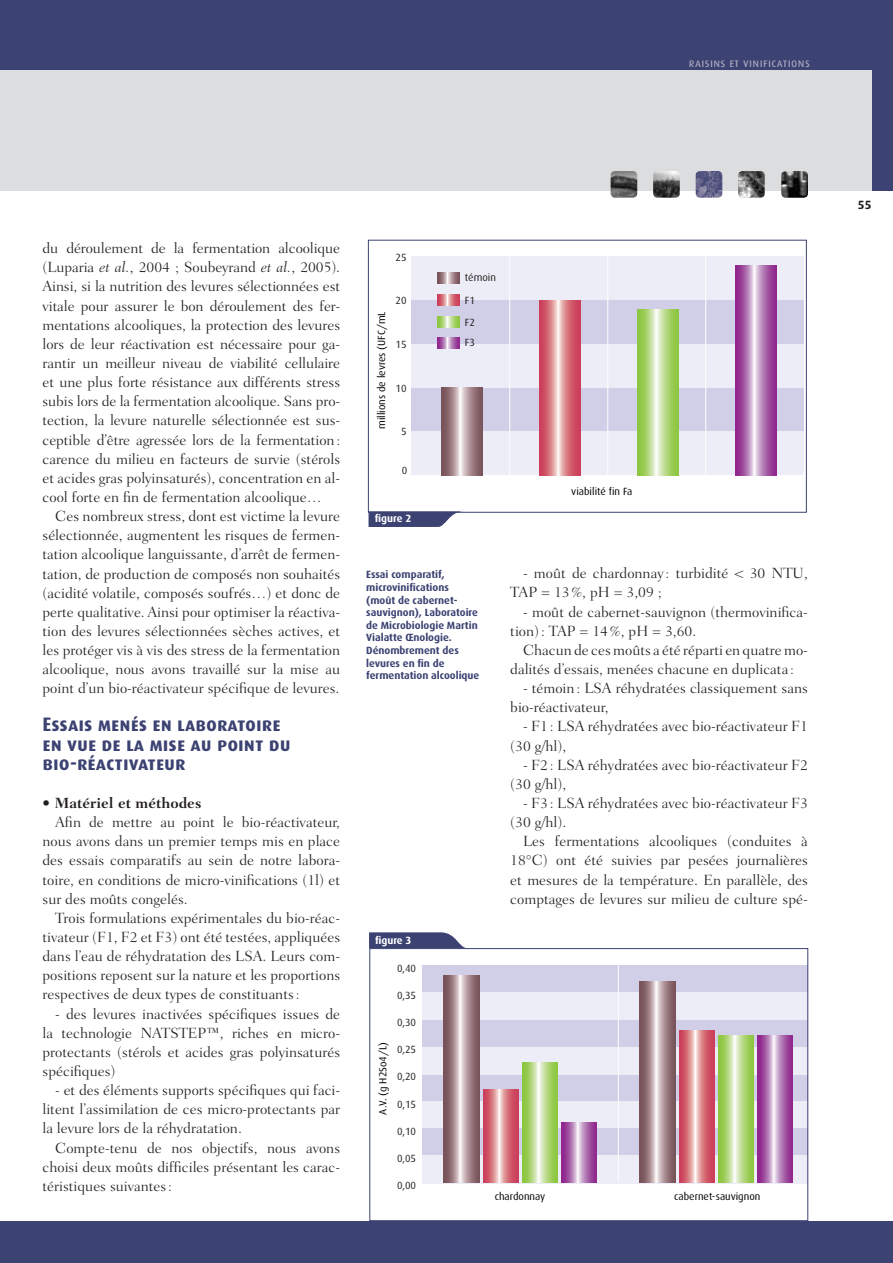
<style>
.page{position:relative;width:893px;height:1263px;background:#3c4272}
.page>*{position:absolute;margin:0;border:0;box-sizing:border-box;transform-origin:0 0}
.t1{font:19.5px/19.2px "Dax Bold Caps";color:#3c4272}
.t2{font:300 15px/19.2px "Fairfield LH";color:#231f20;text-align:justify}
.t3{font:700 15px "Fairfield LH";color:#231f20}
.t4{font:12px "Dax Regular Caps";letter-spacing:.03em;color:#b3b0c5}
.t5{font:700 12px "Dax";color:#231f20}
.t6{font:700 10.5px/12.6px "Dax";color:#3c4272}
.t7{font:10.5px "Dax";color:#000}
.t8{font:10.5px/22.4px "Dax";color:#231f20}
.t9{font:700 10.5px "Dax";color:#fff}
.s1{font-style:italic}
</style>
<div class="page">
<div style="left:0;top:70px;width:872px;height:121px;background:#dcdddf"></div>
<div style="left:0;top:191px;width:893px;height:1029px;background:#fff"></div>
<img style="left:738px;top:171px;width:27px;height:27px">
<img style="left:781px;top:171px;width:27px;height:27px">
<img style="left:696px;top:171px;width:26px;height:27px">
<img style="left:653px;top:171px;width:27px;height:27px">
<img style="left:611px;top:171px;width:26px;height:27px">
<div style="left:411px;top:388px;width:393px;height:43px;background:#d0cfe7"></div>
<div style="left:411px;top:431px;width:393px;height:44px;background:#ecedf6"></div>
<div style="left:411px;top:344px;width:393px;height:44px;background:#ecedf6"></div>
<div style="left:411px;top:257px;width:393px;height:43px;background:#ecedf6"></div>
<div style="left:411px;top:300px;width:393px;height:44px;background:#d0cfe7"></div>
<hr style="left:509px;top:256px;width:1px;height:220px;background:#fff">
<hr style="left:607px;top:256px;width:1px;height:220px;background:#fff">
<hr style="left:705px;top:256px;width:1px;height:220px;background:#fff">
<svg style="left:441px;top:388px;width:41px;height:87px;background:#a88d92"></svg>
<svg style="left:539px;top:300px;width:41px;height:175px;background:#da7c87"></svg>
<svg style="left:637px;top:309px;width:41px;height:166px;background:#b5d882"></svg>
<svg style="left:735px;top:265px;width:41px;height:210px;background:#b272b2"></svg>
<svg style="left:437px;top:272px;width:22px;height:11px"></svg>
<svg style="left:437px;top:317px;width:22px;height:11px"></svg>
<svg style="left:437px;top:337px;width:22px;height:11px"></svg>
<svg style="left:437px;top:294px;width:22px;height:11px"></svg>
<svg style="left:369px;top:511px;width:95px;height:16px;background:#5d628a"></svg>
<div style="left:422px;top:1128px;width:386px;height:28px;background:#d0cfe7"></div>
<div style="left:422px;top:1155px;width:386px;height:28px;background:#ecedf6"></div>
<div style="left:422px;top:1100px;width:386px;height:27px;background:#ecedf6"></div>
<div style="left:422px;top:992px;width:386px;height:28px;background:#ecedf6"></div>
<div style="left:422px;top:1074px;width:386px;height:26px;background:#d0cfe7"></div>
<div style="left:422px;top:1047px;width:386px;height:27px;background:#ecedf6"></div>
<div style="left:422px;top:1020px;width:386px;height:27px;background:#d0cfe7"></div>
<div style="left:422px;top:965px;width:386px;height:27px;background:#d0cfe7"></div>
<hr style="left:618px;top:965px;width:1px;height:217px;background:#fff">
<svg style="left:561px;top:1122px;width:36px;height:60px;background:#b171b2"></svg>
<svg style="left:757px;top:1035px;width:36px;height:147px;background:#b171b2"></svg>
<svg style="left:522px;top:1063px;width:36px;height:119px;background:#b4d881"></svg>
<svg style="left:718px;top:1035px;width:36px;height:147px;background:#b4d881"></svg>
<svg style="left:483px;top:1090px;width:35px;height:92px;background:#da7d88"></svg>
<svg style="left:679px;top:1030px;width:35px;height:152px;background:#da7d88"></svg>
<svg style="left:444px;top:976px;width:35px;height:206px;background:#a98e93"></svg>
<svg style="left:640px;top:981px;width:35px;height:201px;background:#a98e92"></svg>
<div style="left:370px;top:948px;width:438px;height:273px;border:1px solid #3c4272"></div>
<svg style="left:369px;top:932px;width:97px;height:16px;background:#545983"></svg>
<p class="t4" style="left:689px;top:56px;width:123px">raisins et vinifications</p>
<p class="t2" style="left:43px;top:239px;width:299px">du déroulement de la fermentation alcoolique (Luparia <span class="s1">et al.</span>, 2004 ; Soubeyrand <span class="s1">et al.</span>, 2005).<br>Ainsi, si la nutrition des levures sélectionnées est vitale pour assurer le bon déroulement des fer&shy;mentations alcooliques, la protection des levures lors de leur réactivation est nécessaire pour ga&shy;rantir un meilleur niveau de viabilité cellulaire et une plus forte résistance aux différents stress subis lors de la fermentation alcoolique. Sans pro&shy;tection, la levure naturelle sélectionnée est sus&shy;ceptible d’être agressée lors de la fermentation: carence du milieu en facteurs de survie (stérols et acides gras polyinsaturés), concentration en al&shy;cool forte en fin de fermentation alcoolique…</p>
<p class="t2" style="left:43px;top:507px;width:299px;text-indent:13px">Ces nombreux stress, dont est victime la levure sélectionnée, augmentent les risques de fermen&shy;tation alcoolique languissante, d’arrêt de fermen&shy;tation, de production de composés non souhaités (acidité volatile, composés soufrés…) et donc de perte qualitative. Ainsi pour optimiser la réactiva&shy;tion des levures sélectionnées sèches actives, et les protéger vis à vis des stress de la fermentation alcoolique, nous avons travaillé sur la mise au point d’un bio-réactivateur spécifique de levures.</p>
<h1 class="t1" style="left:43px;top:715px;width:250px">Essais menés en laboratoire en vue de la mise au point du bio-réactivateur</h1>
<p class="t3" style="left:43px;top:794px;width:160px">• Matériel et méthodes</p>
<p class="t2" style="left:43px;top:813px;width:299px;text-indent:13px">Afin de mettre au point le bio-réactivateur, nous avons dans un premier temps mis en place des essais comparatifs au sein de notre labora&shy;toire, en conditions de micro-vinifications (1l) et sur des moûts congelés.</p>
<p class="t2" style="left:43px;top:908px;width:299px;text-indent:13px">Trois formulations expérimentales du bio-réac&shy;tivateur (F1, F2 et F3) ont été testées, appliquées dans l’eau de réhydratation des LSA. Leurs com&shy;positions reposent sur la nature et les proportions respectives de deux types de constituants:</p>
<p class="t2" style="left:43px;top:1004px;width:299px;text-indent:13px">- des levures inactivées spécifiques issues de la technologie NATSTEP™, riches en micro&shy;protectants (stérols et acides gras polyinsaturés spécifiques)</p>
<p class="t2" style="left:43px;top:1081px;width:299px;text-indent:13px">- et des éléments supports spécifiques qui faci&shy;litent l’assimilation de ces micro-protectants par la levure lors de la réhydratation.</p>
<p class="t2" style="left:43px;top:1138px;width:299px;text-indent:13px">Compte-tenu de nos objectifs, nous avons choisi deux moûts difficiles présentant les carac&shy;téristiques suivantes:</p>
<p class="t8" style="left:395px;top:246px;width:13px">25</p>
<p class="t7" style="left:376px;top:429px;width:119px;rotate:-90deg">millions de levres (UFC/mL</p>
<p class="t8" style="left:395px;top:289px;width:13px">20</p>
<p class="t8" style="left:395px;top:333px;width:13px">15</p>
<p class="t8" style="left:395px;top:377px;width:13px">10</p>
<p class="t8" style="left:401px;top:421px;width:7px">5</p>
<p class="t8" style="left:402px;top:459px;width:7px">0</p>
<p class="t9" style="left:375px;top:513px;width:38px">figure 2</p>
<p class="t8" style="left:465px;top:267px;width:33px">témoin<br>F1<br>F2</p>
<p class="t8" style="left:465px;top:332px;width:12px">F3</p>
<p class="t7" style="left:571px;top:485px;width:63px">viabilité fin Fa</p>
<p class="t6" style="left:366px;top:568px;width:115px">Essai comparatif, microvinifications (moût de cabernet&shy;sauvignon), Laboratoire de Microbiologie Martin<br>Vialatte Œnologie.<br>Dénombrement des levures en fin de fermentation alcoolique</p>
<p class="t9" style="left:375px;top:934px;width:38px">figure 3</p>
<p class="t8" style="left:397px;top:957px;width:21px">0,40</p>
<p class="t8" style="left:397px;top:984px;width:21px">0,35</p>
<p class="t7" style="left:377px;top:1115px;width:74px;rotate:-90deg">A.V. (g H2So4/L)</p>
<p class="t8" style="left:397px;top:1011px;width:21px">0,30</p>
<p class="t8" style="left:397px;top:1038px;width:21px">0,25</p>
<p class="t8" style="left:397px;top:1066px;width:21px">0,20</p>
<p class="t8" style="left:397px;top:1093px;width:21px">0,15</p>
<p class="t8" style="left:397px;top:1120px;width:21px">0,10</p>
<p class="t8" style="left:397px;top:1147px;width:21px">0,05</p>
<p class="t2" style="left:510px;top:564px;width:299px;text-indent:13px">- moût de chardonnay : turbidité &lt; 30 NTU,<br>TAP = 13%, pH = 3,09 ;</p>
<p class="t2" style="left:510px;top:602px;width:299px;text-indent:13px">- moût de cabernet-sauvignon (thermovinifica&shy;tion): TAP = 14%, pH = 3,60.</p>
<p class="t2" style="left:510px;top:640px;width:299px;text-indent:13px">Chacun de ces moûts a été réparti en quatre mo&shy;dalités d’essais, menées chacune en duplicata :</p>
<p class="t2" style="left:510px;top:679px;width:299px;text-indent:13px">- témoin: LSA réhydratées classiquement sans bio-réactivateur,</p>
<p class="t2" style="left:510px;top:717px;width:299px;text-indent:13px">- F1: LSA réhydratées avec bio-réactivateur F1 (30 g/hl),</p>
<p class="t2" style="left:510px;top:755px;width:299px;text-indent:13px">- F2: LSA réhydratées avec bio-réactivateur F2 (30 g/hl),</p>
<p class="t2" style="left:510px;top:793px;width:299px;text-indent:13px">- F3: LSA réhydratées avec bio-réactivateur F3 (30 g/hl).</p>
<p class="t2" style="left:510px;top:832px;width:299px;text-indent:13px">Les fermentations alcooliques (conduites à 18°C) ont été suivies par pesées journalières et mesures de la température. En parallèle, des comptages de levures sur milieu de culture spé-</p>
<p class="t8" style="left:397px;top:1174px;width:21px">0,00</p>
<p class="t7" style="left:495px;top:1191px;width:52px">chardonnay</p>
<p class="t7" style="left:674px;top:1191px;width:88px">cabernet-sauvignon</p>
<p class="t5" style="left:858px;top:198px;width:15px">55</p>
</div>
